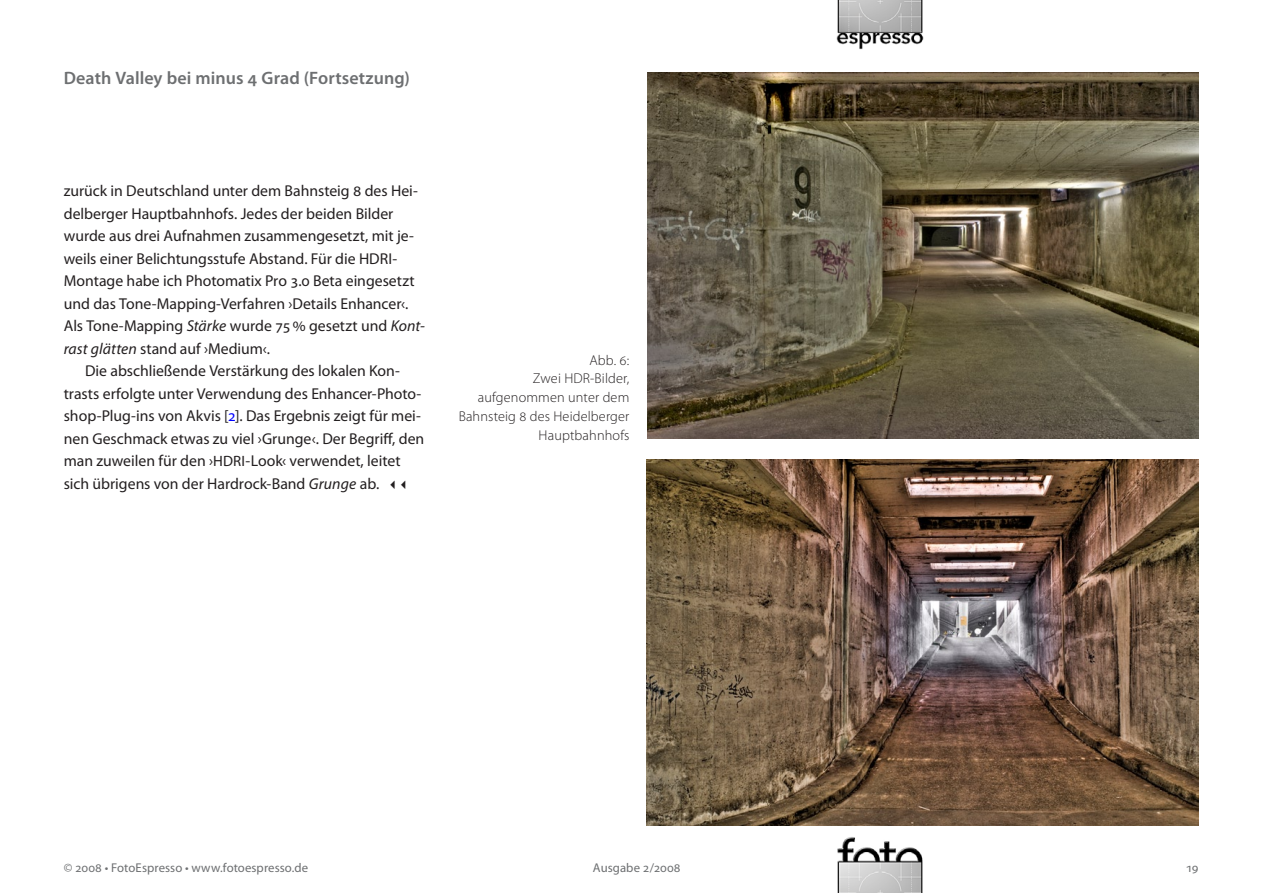
<style>
.page{position:relative;width:1263px;height:893px;background:#fff}
.page>*{position:absolute;margin:0;border:0;box-sizing:border-box;transform-origin:0 0}
.Titel_1_Fortsetzung{font:600 18px "Myriad Pro";letter-spacing:.005em;color:#6d6f71}
.P_x{font:15.75px/22.5px "Myriad Pro";color:#231f20}
.Figure-no{font:300 14.25px/18.8px "Myriad Pro";letter-spacing:.01em;color:#231f20;text-align:right}
.t1{font:12.75px "Myriad Pro";letter-spacing:.005em;color:#6d6f71}
.s1{font-style:italic}
.s2{color:#00f}
.s3{font-size:15px}
.s4{font-family:"My Sym 2";font-size:13.5px}
</style>
<div class="page">
<img style="left:836px;top:0;width:88px;height:50px">
<img style="left:837px;top:837px;width:86px;height:56px">
<img style="left:648px;top:73px;width:551px;height:366px">
<img style="left:647px;top:460px;width:551px;height:366px">
<p class="Titel_1_Fortsetzung" style="left:64px;top:68px;width:347px">Death Valley bei minus 4 Grad (Fortsetzung)</p>
<p class="P_x" style="left:64px;top:180px;width:363px">zurück in Deutschland unter dem Bahnsteig 8 des Hei&shy;delberger Hauptbahnhofs. Jedes der beiden Bilder wurde aus drei Aufnahmen zusammengesetzt, mit je&shy;weils einer Belichtungsstufe Abstand. Für die HDRI-Montage habe ich Photomatix Pro 3.0 Beta eingesetzt und das Tone-Mapping-Verfahren ›Details Enhancer‹.<br>Als Tone-Mapping <span class="s1">Stärke</span> wurde 75% gesetzt und <span class="s1">Kont&shy;rast glätten</span> stand auf ›Medium‹.</p>
<p class="P_x" style="left:64px;top:360px;width:362px;text-indent:21px">Die abschließende Verstärkung des lokalen Kon&shy;trasts erfolgte unter Verwendung des Enhancer-Photo&shy;shop-Plug-ins von Akvis [<span class="s2">2</span>]. Das Ergebnis zeigt für mei&shy;nen Geschmack etwas zu viel ›Grunge‹. Der Begriff, den man zuweilen für den ›<span class="s3">HDRI</span>-Look‹ verwendet, leitet sich übrigens von der Hardrock-Band <span class="s1">Grunge</span> ab. <span class="s4">ll</span></p>
<p class="Figure-no" style="left:459px;top:350px;width:172px">Abb. 6:<br>Zwei HDR-Bilder, aufgenommen unter dem<br>Bahnsteig 8 des Heidelberger<br>Hauptbahnhofs</p>
<p class="t1" style="left:64px;top:860px;width:246px">© 2008 • FotoEspresso • www.fotoespresso.de</p>
<p class="t1" style="left:593px;top:860px;width:57px">Ausgabe 2/2008</p>
<p class="t1" style="left:1186px;top:860px;width:14px">19</p>
</div>
